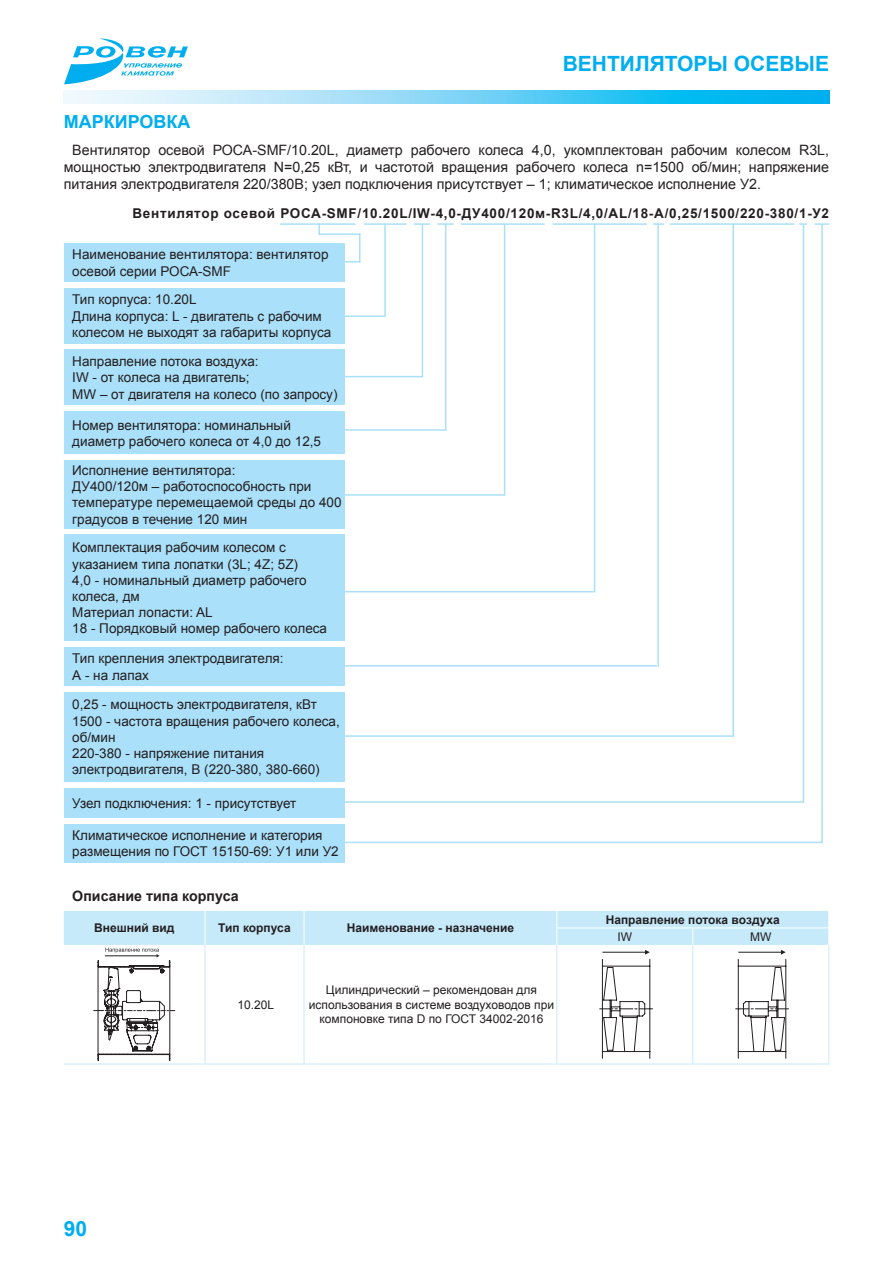
<style>
.page{position:relative;width:893px;height:1263px;background:#fff}
.page>*{position:absolute;margin:0;border:0;box-sizing:border-box;transform-origin:0 0}
.t1{font:700 21px "Arial";color:#00aeef}
.t2{font:700 18px "Arial";color:#00aeef}
.t3{font:14.25px/17.1px "Arial";color:#231f20;text-align:justify}
.t4{font:700 14.25px "Arial";color:#231f20}
.t5{font:13.5px/16.2px "Arial";color:#231f20}
.t6{font:700 13.5px "Arial";letter-spacing:.055em;color:#231f20}
.t7{font:12px/14.4px "Arial";color:#231f20;text-align:center}
.t8{font:700 12px "Arial";color:#231f20}
</style>
<div class="page">
<svg style="left:64px;top:90px;width:765px;height:13px;background:#76d5f6"></svg>
<svg style="left:64px;top:38px;width:124px;height:46px"></svg>
<hr style="left:280px;top:223px;width:76px;height:2px;background:#aae0f9">
<hr style="left:461px;top:223px;width:84px;height:2px;background:#aae0f9">
<hr style="left:553px;top:223px;width:94px;height:2px;background:#aae0f9">
<svg style="left:799px;top:223px;width:8px;height:2px"></svg>
<svg style="left:344px;top:235px;width:16px;height:27px"></svg>
<hr style="left:422px;top:224px;width:1px;height:153px;background:#aae0f9">
<hr style="left:344px;top:376px;width:79px;height:1px;background:#aae0f9">
<hr style="left:594px;top:224px;width:1px;height:368px;background:#aae0f9">
<hr style="left:344px;top:591px;width:250px;height:1px;background:#aae0f9">
<hr style="left:732px;top:224px;width:2px;height:513px;background:#aae0f9">
<hr style="left:344px;top:735px;width:390px;height:2px;background:#aae0f9">
<svg style="left:814px;top:223px;width:15px;height:2px"></svg>
<hr style="left:821px;top:224px;width:2px;height:619px;background:#aae0f9">
<hr style="left:344px;top:842px;width:479px;height:1px;background:#aae0f9">
<hr style="left:670px;top:223px;width:124px;height:2px;background:#aae0f9">
<hr style="left:803px;top:225px;width:1px;height:578px;background:#aae0f9">
<hr style="left:344px;top:801px;width:460px;height:2px;background:#aae0f9">
<hr style="left:384px;top:225px;width:2px;height:92px;background:#aae0f9">
<hr style="left:344px;top:315px;width:41px;height:2px;background:#aae0f9">
<svg style="left:437px;top:223px;width:16px;height:2px"></svg>
<hr style="left:692px;top:945px;width:1px;height:119px;background:#c6eafa">
<hr style="left:828px;top:945px;width:1px;height:119px;background:#c6eafa">
<hr style="left:205px;top:945px;width:1px;height:119px;background:#c6eafa">
<hr style="left:304px;top:945px;width:1px;height:119px;background:#c6eafa">
<hr style="left:556px;top:945px;width:1px;height:119px;background:#c6eafa">
<hr style="left:64px;top:1064px;width:141px;height:1px;background:#c6eafa">
<hr style="left:205px;top:1064px;width:99px;height:1px;background:#c6eafa">
<hr style="left:304px;top:1064px;width:253px;height:1px;background:#c6eafa">
<hr style="left:557px;top:1064px;width:136px;height:1px;background:#c6eafa">
<hr style="left:693px;top:1064px;width:136px;height:1px;background:#c6eafa">
<svg style="left:64px;top:911px;width:765px;height:150px"></svg>
<hr style="left:364px;top:223px;width:43px;height:2px;background:#aae0f9">
<hr style="left:504px;top:225px;width:1px;height:271px;background:#aae0f9">
<hr style="left:344px;top:494px;width:160px;height:2px;background:#aae0f9">
<div style="left:64px;top:411px;width:280px;height:43px;background:#aae0f9"></div>
<div style="left:64px;top:460px;width:280px;height:68px;background:#aae0f9"></div>
<div style="left:64px;top:535px;width:280px;height:106px;background:#aae0f9"></div>
<div style="left:64px;top:692px;width:280px;height:89px;background:#aae0f9"></div>
<div style="left:64px;top:788px;width:280px;height:30px;background:#aae0f9"></div>
<div style="left:64px;top:824px;width:280px;height:38px;background:#aae0f9"></div>
<div style="left:64px;top:243px;width:280px;height:39px;background:#aae0f9"></div>
<div style="left:64px;top:288px;width:280px;height:55px;background:#aae0f9"></div>
<hr style="left:318px;top:233px;width:42px;height:2px;background:#aae0f9">
<svg style="left:318px;top:223px;width:2px;height:12px"></svg>
<svg style="left:414px;top:223px;width:16px;height:2px"></svg>
<div style="left:64px;top:350px;width:280px;height:55px;background:#aae0f9"></div>
<div style="left:64px;top:647px;width:280px;height:39px;background:#aae0f9"></div>
<svg style="left:653px;top:223px;width:11px;height:2px"></svg>
<hr style="left:657px;top:223px;width:2px;height:444px;background:#aae0f9">
<hr style="left:344px;top:665px;width:313px;height:2px;background:#aae0f9">
<hr style="left:445px;top:224px;width:1px;height:207px;background:#aae0f9">
<hr style="left:344px;top:429px;width:102px;height:2px;background:#aae0f9">
<h2 class="t2" style="left:64px;top:110px;width:128px">МАРКИРОВКА</h2>
<h1 class="t1" style="left:563px;top:49px;width:268px">вентиляторы осевые</h1>
<p class="t3" style="left:64px;top:142px;width:767px;text-indent:9px">Вентилятор осевой РОСА-SMF/10.20L, диаметр рабочего колеса 4,0, укомплектован рабочим колесом R3L, мощностью электродвигателя N=0,25 кВт, и частотой вращения рабочего колеса n=1500 об/мин; напряжение питания электродвигателя 220/380В; узел подключения присутствует – 1; климатическое исполнение У2.</p>
<p class="t6" style="left:132px;top:204px;width:698px">Вентилятор осевой РОСА-SMF/10.20L/IW-4,0-ДУ400/120м-R3L/4,0/AL/18-A/0,25/1500/220-380/1-У2</p>
<p class="t5" style="left:72px;top:247px;width:258px">Наименование вентилятора: вентилятор осевой серии РОСА-SMF</p>
<p class="t5" style="left:72px;top:292px;width:261px">Тип корпуса: 10.20L<br>Длина корпуса: L - двигатель с рабочим колесом не выходят за габариты корпуса</p>
<p class="t5" style="left:72px;top:353px;width:267px">Направление потока воздуха:<br>IW - от колеса на двигатель;<br>MW – от двигателя на колесо (по запросу)</p>
<p class="t5" style="left:72px;top:417px;width:250px">Номер вентилятора: номинальный диаметр рабочего колеса от 4,0 до 12,5</p>
<p class="t5" style="left:72px;top:462px;width:271px">Исполнение вентилятора:<br>ДУ400/120м – работоспособность при температуре перемещаемой среды до 400 градусов в течение 120 мин</p>
<p class="t5" style="left:72px;top:540px;width:256px">Комплектация рабочим колесом с указанием типа лопатки (3L; 4Z; 5Z)<br>4,0 - номинальный диаметр рабочего колеса, дм<br>Материал лопасти: AL<br>18 - Порядковый номер рабочего колеса</p>
<p class="t5" style="left:72px;top:651px;width:213px">Тип крепления электродвигателя:<br>А - на лапах</p>
<p class="t5" style="left:72px;top:697px;width:269px">0,25 - мощность электродвигателя, кВт<br>1500 - частота вращения рабочего колеса, об/мин<br>220-380 - напряжение питания электродвигателя, В (220-380, 380-660)</p>
<p class="t5" style="left:72px;top:795px;width:226px">Узел подключения: 1 - присутствует</p>
<p class="t5" style="left:72px;top:827px;width:268px">Климатическое исполнение и категория размещения по ГОСТ 15150-69: У1 или У2</p>
<p class="t4" style="left:72px;top:886px;width:168px">Описание типа корпуса</p>
<p class="t8" style="left:94px;top:920px;width:82px">Внешний вид</p>
<p class="t8" style="left:218px;top:920px;width:74px">Тип корпуса</p>
<p class="t8" style="left:347px;top:920px;width:169px">Наименование - назначение</p>
<p class="t7" style="left:237px;top:997px;width:38px">10.20L</p>
<p class="t7" style="left:309px;top:983px;width:247px">Цилиндрический – рекомендован для использования в системе воздуховодов при компоновке типа D по ГОСТ 34002-2016</p>
<p class="t8" style="left:606px;top:911px;width:176px">Направление потока воздуха</p>
<p class="t7" style="left:617px;top:929px;width:16px">IW</p>
<p class="t7" style="left:750px;top:929px;width:23px">MW</p>
<h1 class="t1" style="left:64px;top:1214px;width:25px">90</h1>
</div>
